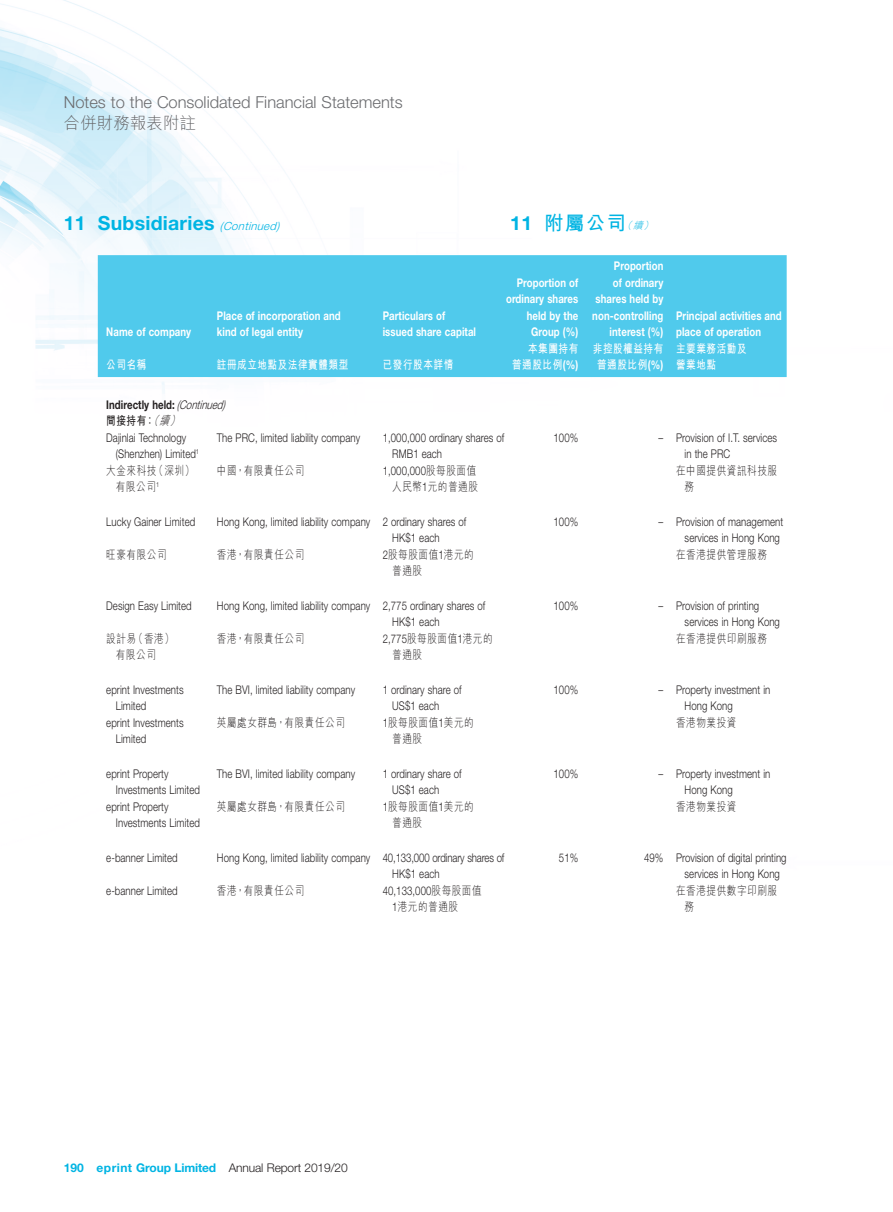
<style>
.page{position:relative;width:893px;height:1212px;background:#fff}
.page>*{position:absolute;margin:0;border:0;box-sizing:border-box;transform-origin:0 0}
.t1{font:700 19.5px "Helvetica Neue LT Std";letter-spacing:.015em;color:#00b4e3}
.t2{font:700 19.5px "M Hei HK";color:#00b4e3}
.t3{font:300 16.5px "Helvetica Neue LT Std";color:#6c6d70}
.t4{font:300 16.5px "M Hei HK";letter-spacing:.005em;color:#636366}
.t5{font:300 12px/16.5px "Helvetica Neue LT Std";letter-spacing:.01em;color:#231f20;scale:.8 1}
.t6{font:700 12px/16.5px "Helvetica Neue LT Std";letter-spacing:.01em;color:#fff;scale:.8 1}
.t7{font:300 12px/16.5px "M Hei HK";letter-spacing:.06em;color:#231f20;scale:.8 1}
.t8{font:700 12px/16.5px "M Hei HK";letter-spacing:.06em;color:#fff;text-align:right;scale:.8 1}
.t9{font:700 12px "Helvetica Neue LT Std";letter-spacing:-.01em;color:#00b4e3}
.t10{font:700 12px "Helvetica Neue LT Std";letter-spacing:.01em;color:#231f20;scale:.8 1}
.t11{font:700 12px "M Hei HK";color:#231f20;scale:.8 1}
.s1{font-weight:300;font-style:italic;font-size:11.25px}
.s2{font-family:"Helvetica Neue LT Std"}
.s3{font-weight:300;font-style:italic;font-size:9.75px}
.s4{font-weight:300;font-style:italic}
.s5{font-family:"M Hei HK"}
.s6{font-weight:300;color:#231f20}
</style>
<div class="page">
<img style="left:0;top:0;width:786px;height:393px">
<div style="left:98px;top:255px;width:689px;height:122px;background:#50caec"></div>
<h2 class="t3" style="left:64px;top:92px;width:340px">Notes to the Consolidated Financial Statements</h2>
<h2 class="t4" style="left:64px;top:115px;width:134px">合併財務報表附註</h2>
<h1 class="t1" style="left:64px;top:211px;width:217px">11 Subsidiaries <span class="s1">(Continued)</span></h1>
<h1 class="t2" style="left:510px;top:209px;width:147px"><span class="s2">11</span> 附屬公司<span class="s3">（續）</span></h1>
<p class="t6" style="left:106px;top:323px;width:108px">Name of company</p>
<p class="t6" style="left:217px;top:307px;width:156px">Place of incorporation and kind of legal entity</p>
<p class="t6" style="left:383px;top:307px;width:118px">Particulars of issued share capital</p>
<p class="t6" style="left:506px;top:274px;width:92px;text-align:right">Proportion of ordinary shares held by the<br>Group (%)</p>
<p class="t6" style="left:592px;top:257px;width:90px;text-align:right">Proportion<br>of ordinary shares held by non‑controlling interest (%)</p>
<p class="t6" style="left:676px;top:307px;width:134px">Principal activities and place of operation</p>
<p class="t8" style="left:106px;top:355px;width:52px">公司名稱</p>
<p class="t8" style="left:217px;top:355px;width:166px">註冊成立地點及法律實體類型</p>
<p class="t8" style="left:383px;top:355px;width:90px">已發行股本詳情</p>
<p class="t8" style="left:512px;top:339px;width:84px">本集團持有<br>普通股比例<span class="s2">(%)</span></p>
<p class="t8" style="left:593px;top:339px;width:90px;text-align:center">非控股權益持有普通股比例<span class="s2">(%)</span></p>
<p class="t8" style="left:676px;top:339px;width:90px;text-align:left">主要業務活動及營業地點</p>
<p class="t10" style="left:106px;top:397px;width:151px">Indirectly held: <span class="s4">(Continued)</span></p>
<p class="t11" style="left:106px;top:412px;width:97px">間接持有：<span class="s4">（續）</span></p>
<p class="t5" style="left:116px;top:429px;width:105px;text-indent:-10px">Dajinlai Technology (Shenzhen) Limited<sup>1</sup></p>
<p class="t5" style="left:217px;top:429px;width:181px">The PRC, limited liability company</p>
<p class="t5" style="left:392px;top:429px;width:142px;text-indent:-10px">1,000,000 ordinary shares of<br>RMB1 each</p>
<p class="t5" style="left:553px;top:429px;width:32px">100%</p>
<p class="t5" style="left:685px;top:429px;width:117px;text-indent:-26px">– Provision of I.T. services in the PRC</p>
<p class="t7" style="left:116px;top:462px;width:99px;text-indent:-10px">大金來科技（深圳）有限公司<sup>1</sup></p>
<p class="t7" style="left:217px;top:462px;width:111px">中國，有限責任公司</p>
<p class="t5" style="left:383px;top:462px;width:119px">1,000,000<span class="s5">股每股面值</span></p>
<p class="t7" style="left:685px;top:462px;width:117px;text-indent:-9px">在中國提供資訊科技服務</p>
<p class="t7" style="left:392px;top:478px;width:109px">人民幣<span class="s2">1</span>元的普通股</p>
<p class="t5" style="left:106px;top:513px;width:113px">Lucky Gainer Limited</p>
<p class="t5" style="left:392px;top:513px;width:94px;text-indent:-175px">Hong Kong, limited liability company 2 ordinary shares of<br>HK$1 each</p>
<p class="t5" style="left:553px;top:513px;width:32px">100%</p>
<p class="t5" style="left:659px;top:513px;width:157px;text-align:right">– Provision of management services in Hong Kong</p>
<p class="t7" style="left:106px;top:546px;width:77px">旺豪有限公司</p>
<p class="t7" style="left:217px;top:546px;width:111px">香港，有限責任公司</p>
<p class="t7" style="left:392px;top:546px;width:103px;text-indent:-10px"><span class="s2">2</span>股每股面值<span class="s2">1</span>港元的普通股</p>
<p class="t7" style="left:676px;top:546px;width:115px">在香港提供管理服務</p>
<p class="t5" style="left:106px;top:597px;width:108px">Design Easy Limited</p>
<p class="t5" style="left:392px;top:597px;width:118px;text-indent:-175px">Hong Kong, limited liability company 2,775 ordinary shares of<br>HK$1 each</p>
<p class="t5" style="left:553px;top:597px;width:32px">100%</p>
<p class="t5" style="left:685px;top:597px;width:121px;text-indent:-26px">– Provision of printing services in Hong Kong</p>
<p class="t7" style="left:116px;top:630px;width:74px;text-indent:-10px">設計易（香港）有限公司</p>
<p class="t7" style="left:217px;top:630px;width:111px">香港，有限責任公司</p>
<p class="t7" style="left:392px;top:630px;width:127px;text-indent:-10px"><span class="s2">2,775</span>股每股面值<span class="s2">1</span>港元的普通股</p>
<p class="t7" style="left:676px;top:630px;width:115px">在香港提供印刷服務</p>
<p class="t5" style="left:116px;top:681px;width:86px;text-indent:-10px">eprint Investments<br>Limited</p>
<p class="t5" style="left:217px;top:681px;width:174px">The BVI, limited liability company</p>
<p class="t5" style="left:392px;top:681px;width:88px;text-indent:-10px">1 ordinary share of<br>US$1 each</p>
<p class="t5" style="left:553px;top:681px;width:32px">100%</p>
<p class="t5" style="left:685px;top:681px;width:109px;text-indent:-26px">– Property investment in<br>Hong Kong</p>
<p class="t5" style="left:116px;top:714px;width:86px;text-indent:-10px">eprint Investments<br>Limited</p>
<p class="t7" style="left:217px;top:714px;width:162px">英屬處女群島，有限責任公司</p>
<p class="t7" style="left:392px;top:714px;width:103px;text-indent:-10px"><span class="s2">1</span>股每股面值<span class="s2">1</span>美元的普通股</p>
<p class="t7" style="left:676px;top:714px;width:77px">香港物業投資</p>
<p class="t5" style="left:116px;top:765px;width:107px;text-indent:-10px">eprint Property<br>Investments Limited</p>
<p class="t5" style="left:217px;top:765px;width:174px">The BVI, limited liability company</p>
<p class="t5" style="left:392px;top:765px;width:88px;text-indent:-10px">1 ordinary share of<br>US$1 each</p>
<p class="t5" style="left:553px;top:765px;width:32px">100%</p>
<p class="t5" style="left:685px;top:765px;width:109px;text-indent:-26px">– Property investment in<br>Hong Kong</p>
<p class="t5" style="left:116px;top:798px;width:107px;text-indent:-10px">eprint Property<br>Investments Limited</p>
<p class="t7" style="left:217px;top:798px;width:162px">英屬處女群島，有限責任公司</p>
<p class="t7" style="left:392px;top:798px;width:103px;text-indent:-10px"><span class="s2">1</span>股每股面值<span class="s2">1</span>美元的普通股</p>
<p class="t7" style="left:676px;top:798px;width:77px">香港物業投資</p>
<p class="t5" style="left:106px;top:849px;width:91px">e-banner Limited</p>
<p class="t5" style="left:392px;top:849px;width:142px;text-indent:-175px">Hong Kong, limited liability company 40,133,000 ordinary shares of<br>HK$1 each</p>
<p class="t5" style="left:559px;top:849px;width:26px">51%</p>
<p class="t5" style="left:685px;top:849px;width:129px;text-indent:-41px">49% Provision of digital printing services in Hong Kong</p>
<p class="t5" style="left:106px;top:882px;width:91px">e-banner Limited</p>
<p class="t7" style="left:217px;top:882px;width:111px">香港，有限責任公司</p>
<p class="t5" style="left:383px;top:882px;width:125px">40,133,000<span class="s5">股每股面值</span></p>
<p class="t7" style="left:392px;top:898px;width:84px"><span class="s2">1</span>港元的普通股</p>
<p class="t7" style="left:685px;top:882px;width:117px;text-indent:-9px">在香港提供數字印刷服務</p>
<p class="t9" style="left:64px;top:1160px;width:285px">190 eprint Group Limited <span class="s6">Annual Report 2019/20</span></p>
</div>
